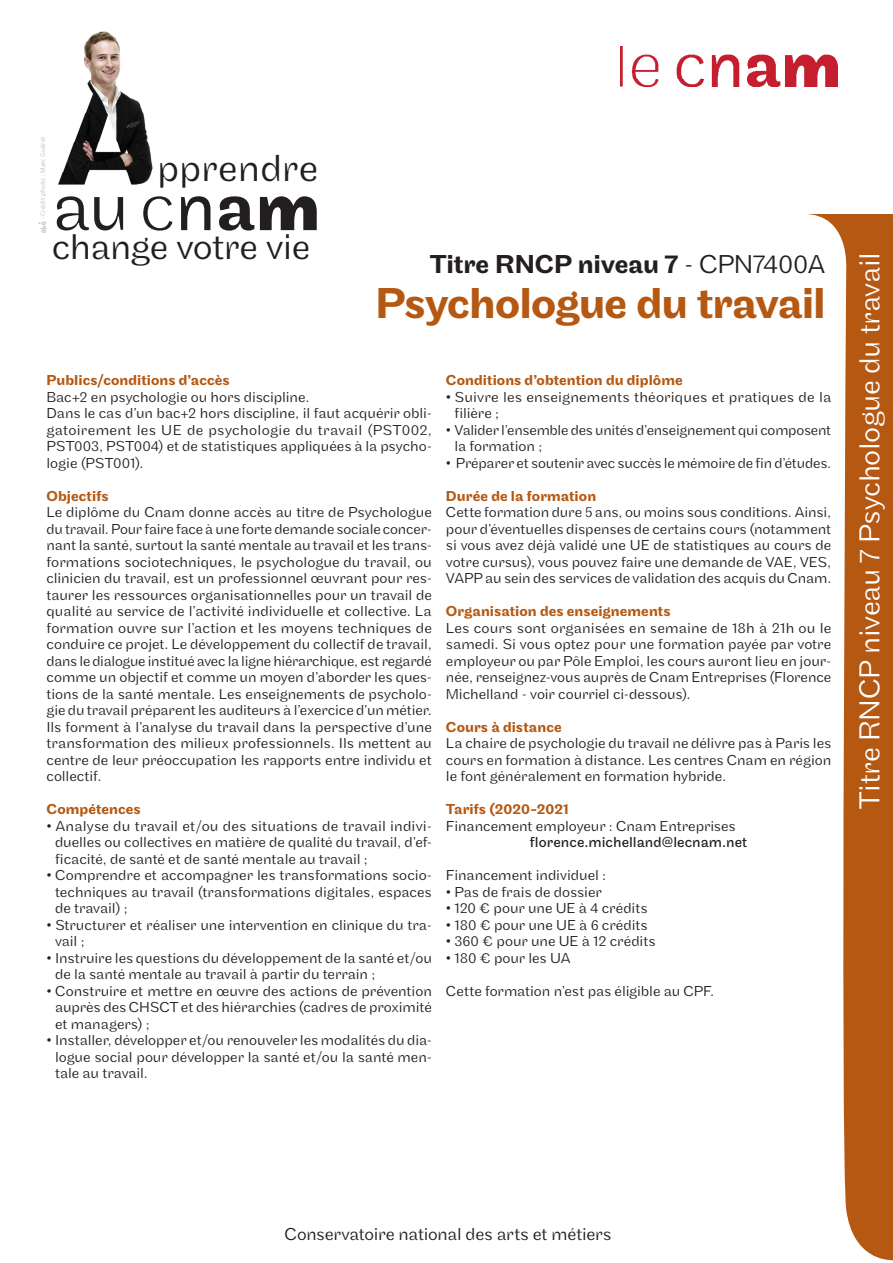
<style>
.page{position:relative;width:893px;height:1263px;background:#fff}
.page>*{position:absolute;margin:0;border:0;box-sizing:border-box;transform-origin:0 0}
.t1{font:300 71.4px "Maple";color:#231f20}
.t2{font:500 45px "Maple";letter-spacing:-.02em;color:#b55812}
.t3{font:300 39.3px "Maple";letter-spacing:.005em;color:#231f20}
.t4{font:300 37.35px "Maple";letter-spacing:-.015em;color:#231f20}
.t5{font:300 30px "Maple";letter-spacing:-.015em;color:#fff}
.en_tete{font:500 27px "Maple";letter-spacing:-.01em;color:#231f20}
.Texte_courant{font:300 18px "Maple";letter-spacing:-.01em;color:#231f20}
.texte{font:300 15px/16.5px "Maple";letter-spacing:-.005em;color:#231f20;text-align:justify}
.texte-2{font:500 15px "Maple";letter-spacing:.005em;color:#b55812}
.Texte_courant-2{font:500 15px "Maple";letter-spacing:.005em;color:#b55812}
.texte-3{font:15px "Maple";color:#231f20}
.t6{font:7.05px "Myriad Pro";letter-spacing:.015em;color:#c7c8ca}
.s1{font-weight:300}
</style>
<div class="page">
<svg style="left:806px;top:214px;width:87px;height:1047px;fill:#b55812"></svg>
<img style="left:621px;top:47px;width:217px;height:40px">
<div style="left:0;top:253px;width:826px;height:76px;background:#fff"></div>
<img style="left:58px;top:31px;width:95px;height:154px">
<svg style="left:143px;top:196px;width:29px;height:35px"></svg>
<svg style="left:181px;top:196px;width:29px;height:34px"></svg>
<svg style="left:260px;top:196px;width:57px;height:34px"></svg>
<svg style="left:219px;top:196px;width:35px;height:35px"></svg>
<svg style="left:38px;top:222px;width:9px;height:11px"></svg>
<p class="t6" style="left:38px;top:219px;width:85px;rotate:-90deg">- Crédit photo : Marc Guéret</p>
<p class="t1" style="left:52px;top:165px;width:79px">au</p>
<p class="t3" style="left:157px;top:146px;width:163px">pprendre</p>
<p class="t4" style="left:52px;top:225px;width:260px">change votre vie</p>
<p class="en_tete" style="left:430px;top:249px;width:398px">Titre RNCP niveau 7 <span class="s1">- CPN7400A</span></p>
<p class="t2" style="left:375px;top:277px;width:452px">Psychologue du travail</p>
<p class="Texte_courant-2" style="left:47px;top:372px;width:185px">Publics/conditions d’accès</p>
<p class="texte" style="left:47px;top:389px;width:265px">Bac+2 en psychologie ou hors discipline.</p>
<p class="texte" style="left:47px;top:405px;width:387px">Dans le cas d’un bac+2 hors discipline, il faut acquérir obli&shy;gatoirement les UE de psychologie du travail (PST002, PST003, PST004) et de statistiques appliquées à la psycho&shy;logie (PST001).</p>
<p class="Texte_courant-2" style="left:47px;top:487px;width:64px">Objectifs</p>
<p class="texte" style="left:47px;top:504px;width:387px">Le diplôme du Cnam donne accès au titre de Psychologue du travail. Pour faire face à une forte demande sociale concer&shy;nant la santé, surtout la santé mentale au travail et les trans&shy;formations sociotechniques, le psychologue du travail, ou clinicien du travail, est un professionnel œuvrant pour res&shy;taurer les ressources organisationnelles pour un travail de qualité au service de l’activité individuelle et collective. La formation ouvre sur l’action et les moyens techniques de conduire ce projet. Le développement du collectif de travail, dans le dialogue institué avec la ligne hiérarchique, est regardé comme un objectif et comme un moyen d’aborder les ques&shy;tions de la santé mentale. Les enseignements de psycholo&shy;gie du travail préparent les auditeurs à l’exercice d’un métier.<br>Ils forment à l’analyse du travail dans la perspective d’une transformation des milieux professionnels. Ils mettent au centre de leur préoccupation les rapports entre individu et collectif.</p>
<p class="Texte_courant-2" style="left:47px;top:801px;width:96px">Compétences</p>
<p class="texte" style="left:55px;top:818px;width:378px;text-indent:-9px">• Analyse du travail et/ou des situations de travail indivi&shy;duelles ou collectives en matière de qualité du travail, d’ef&shy;ficacité, de santé et de santé mentale au travail ;</p>
<p class="texte" style="left:55px;top:867px;width:378px;text-indent:-9px">• Comprendre et accompagner les transformations socio&shy;techniques au travail (transformations digitales, espaces de travail) ;</p>
<p class="texte" style="left:55px;top:917px;width:378px;text-indent:-9px">• Structurer et réaliser une intervention en clinique du tra&shy;vail ;</p>
<p class="texte" style="left:55px;top:950px;width:378px;text-indent:-9px">• Instruire les questions du développement de la santé et/ou de la santé mentale au travail à partir du terrain ;</p>
<p class="texte" style="left:55px;top:983px;width:378px;text-indent:-9px">• Construire et mettre en œuvre des actions de prévention auprès des CHSCT et des hiérarchies (cadres de proximité et managers) ;</p>
<p class="texte" style="left:55px;top:1032px;width:378px;text-indent:-9px">• Installer, développer et/ou renouveler les modalités du dia&shy;logue social pour développer la santé et/ou la santé men&shy;tale au travail.</p>
<p class="texte-2" style="left:446px;top:372px;width:238px">Conditions d’obtention du diplôme</p>
<p class="texte" style="left:454px;top:389px;width:378px;text-indent:-9px">• Suivre les enseignements théoriques et pratiques de la filière ;</p>
<p class="texte" style="left:454px;top:422px;width:378px;text-indent:-9px">• Valider l’ensemble des unités d’enseignement qui composent la formation ;</p>
<p class="texte" style="left:446px;top:455px;width:387px">• Préparer et soutenir avec succès le mémoire de fin d’études.</p>
<p class="texte-2" style="left:446px;top:487px;width:152px">Durée de la formation</p>
<p class="texte" style="left:446px;top:504px;width:387px">Cette formation dure 5 ans, ou moins sous conditions. Ainsi, pour d’éventuelles dispenses de certains cours (notamment si vous avez déjà validé une UE de statistiques au cours de votre cursus), vous pouvez faire une demande de VAE, VES, VAPP au sein des services de validation des acquis du Cnam.</p>
<p class="texte-2" style="left:446px;top:603px;width:226px">Organisation des enseignements</p>
<p class="texte" style="left:446px;top:620px;width:387px">Les cours sont organisées en semaine de 18h à 21h ou le samedi. Si vous optez pour une formation payée par votre employeur ou par Pôle Emploi, les cours auront lieu en jour&shy;née, renseignez-vous auprès de Cnam Entreprises (Florence Michelland - voir courriel ci-dessous).</p>
<p class="texte-2" style="left:446px;top:718px;width:117px">Cours à distance</p>
<p class="texte" style="left:446px;top:735px;width:387px">La chaire de psychologie du travail ne délivre pas à Paris les cours en formation à distance. Les centres Cnam en région le font généralement en formation hybride.</p>
<p class="texte-2" style="left:446px;top:801px;width:124px">Tarifs (2020-2021</p>
<p class="texte" style="left:446px;top:818px;width:291px">Financement employeur : Cnam Entreprises</p>
<p class="texte-3" style="left:530px;top:834px;width:219px">florence.michelland@lecnam.net</p>
<p class="texte" style="left:446px;top:867px;width:162px">Financement individuel :</p>
<p class="texte" style="left:446px;top:884px;width:157px">• Pas de frais de dossier</p>
<p class="texte" style="left:446px;top:900px;width:203px">• 120 € pour une UE à 4 crédits</p>
<p class="texte" style="left:446px;top:917px;width:203px">• 180 € pour une UE à 6 crédits</p>
<p class="texte" style="left:446px;top:933px;width:211px">• 360 € pour une UE à 12 crédits</p>
<p class="texte" style="left:446px;top:950px;width:126px">• 180 € pour les UA</p>
<p class="texte" style="left:446px;top:983px;width:270px">Cette formation n’est pas éligible au CPF.</p>
<p class="t5" style="left:852px;top:809px;width:557px;rotate:-90deg">Titre RNCP niveau 7 Psychologue du travail</p>
<p class="Texte_courant" style="left:284px;top:1224px;width:329px">Conservatoire national des arts et métiers</p>
</div>
